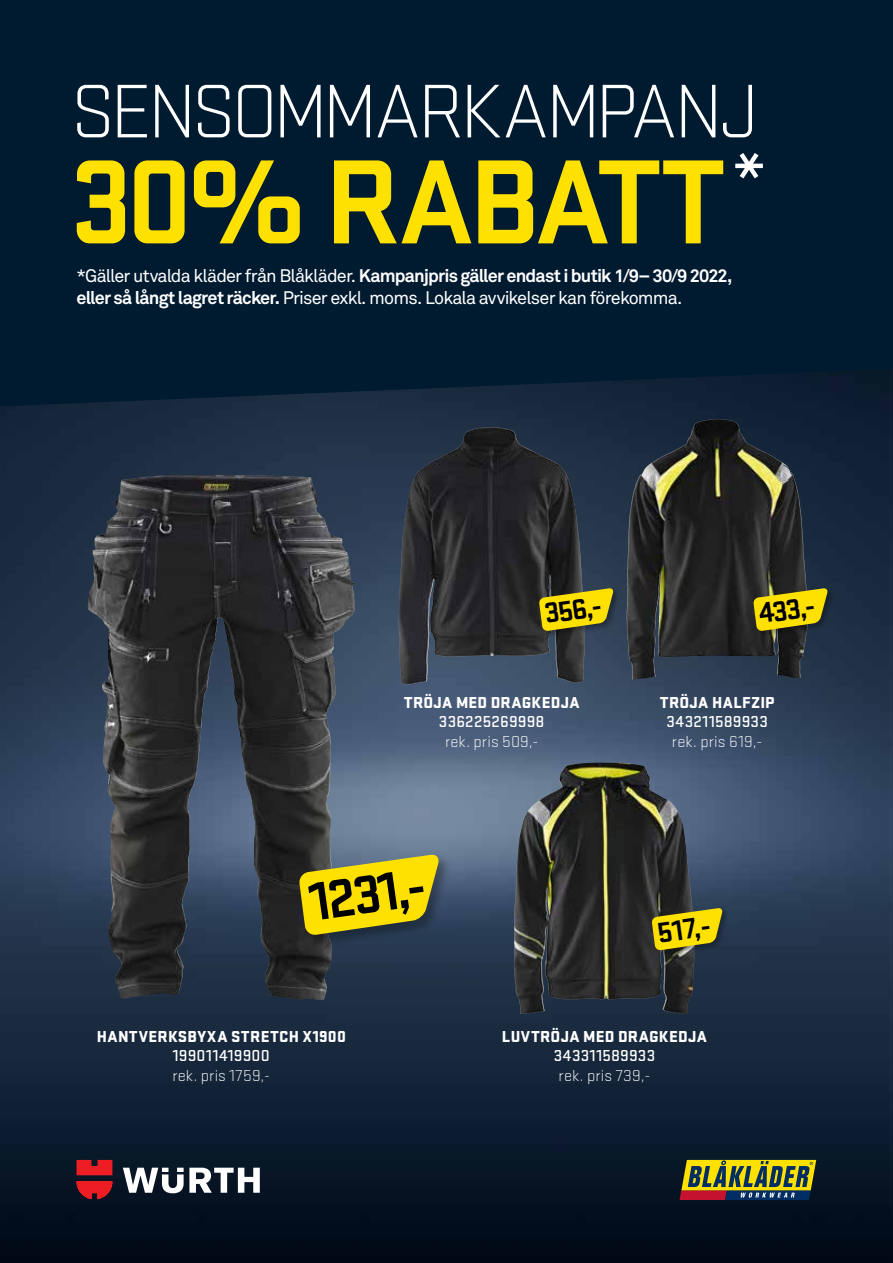
<style>
.page{position:relative;width:893px;height:1263px;background:#fff}
.page>*{position:absolute;margin:0;border:0;box-sizing:border-box;transform-origin:0 0}
.t1{font:700 124.5px "Stratum 1";letter-spacing:-.04em;color:#ffe100}
.t2{font:300 78.9px "Stratum 1";letter-spacing:-.05em;color:#fff}
.t3{font:700 55.95px "Stratum 1";color:#000}
.t4{font:700 29.7px "Stratum 1";color:#000}
.t5{font:18px/22.5px "Akkurat Pro";letter-spacing:-.045em;color:#fff}
.t6{font:900 16.5px "Stratum 1";letter-spacing:.02em;color:#fff}
.t7{font:300 16.5px "Stratum 1";letter-spacing:.01em;color:#fff}
.t8{font:500 16.5px "Stratum 1";letter-spacing:.01em;color:#fff}
.s1{font-weight:700}
</style>
<div class="page">
<img style="left:0;top:406px;width:893px;height:857px">
<div style="left:0;top:0;width:893px;height:406px;background:#001a30"></div>
<img style="left:432px;top:427px;width:61px;height:35px">
<svg style="left:679px;top:1160px;width:137px;height:39px;background:#867f31"></svg>
<svg style="left:123px;top:1168px;width:137px;height:25px"></svg>
<svg style="left:77px;top:1160px;width:35px;height:39px"></svg>
<img style="left:658px;top:419px;width:58px;height:40px">
<img style="left:538px;top:762px;width:61px;height:39px">
<img style="left:88px;top:475px;width:111px;height:158px">
<div style="left:298px;top:853px;width:154px;height:95px;background:#000;opacity:.3"></div>
<svg style="left:299px;top:854px;width:141px;height:81px;background:#c6b418"></svg>
<div style="left:753px;top:587px;width:82px;height:51px;background:#000;opacity:.3"></div>
<svg style="left:753px;top:588px;width:75px;height:43px;background:#c1ad0d"></svg>
<div style="left:651px;top:907px;width:78px;height:50px;background:#000;opacity:.3"></div>
<svg style="left:652px;top:908px;width:71px;height:42px;background:#c6b20f"></svg>
<div style="left:538px;top:587px;width:82px;height:51px;background:#000;opacity:.3"></div>
<svg style="left:539px;top:588px;width:75px;height:43px;background:#c2af11"></svg>
<h2 class="t2" style="left:71px;top:64px;width:690px">SENSOMMARKAMPANJ</h2>
<h1 class="t1" style="left:71px;top:116px;width:696px">30% RABATT<sup>*</sup></h1>
<p class="t5" style="left:77px;top:264px;width:657px">*Gäller utvalda kläder från Blåkläder. <span class="s1">Kampanjpris gäller endast i butik 1/9– 30/9 2022, eller så långt lagret räcker.</span> Priser exkl. moms. Lokala avvikelser kan förekomma.</p>
<h3 class="t4" style="left:542px;top:593px;width:59px;rotate:-8deg">356,-</h3>
<p class="t6" style="left:404px;top:690px;width:177px">TRÖJA MED DRAGKEDJA</p>
<p class="t8" style="left:439px;top:710px;width:107px">336225269998</p>
<p class="t7" style="left:445px;top:731px;width:95px">rek. pris 509,-</p>
<h3 class="t3" style="left:304px;top:864px;width:118px;rotate:-8deg">1231,-</h3>
<h3 class="t4" style="left:756px;top:593px;width:58px;rotate:-8deg">433,-</h3>
<p class="t6" style="left:660px;top:690px;width:116px">TRÖJA HALFZIP</p>
<p class="t8" style="left:666px;top:710px;width:103px">343211589933</p>
<p class="t7" style="left:672px;top:731px;width:92px">rek. pris 619,-</p>
<h3 class="t4" style="left:655px;top:913px;width:55px;rotate:-8deg">517,-</h3>
<p class="t6" style="left:97px;top:1024px;width:251px">HANTVERKSBYXA STRETCH X1900</p>
<p class="t8" style="left:173px;top:1045px;width:98px">199011419900</p>
<p class="t7" style="left:172px;top:1065px;width:99px">rek. pris 1759,-</p>
<p class="t6" style="left:502px;top:1024px;width:207px">LUVTRÖJA MED DRAGKEDJA</p>
<p class="t8" style="left:554px;top:1045px;width:103px">343311589933</p>
<p class="t7" style="left:559px;top:1065px;width:93px">rek. pris 739,-</p>
</div>
